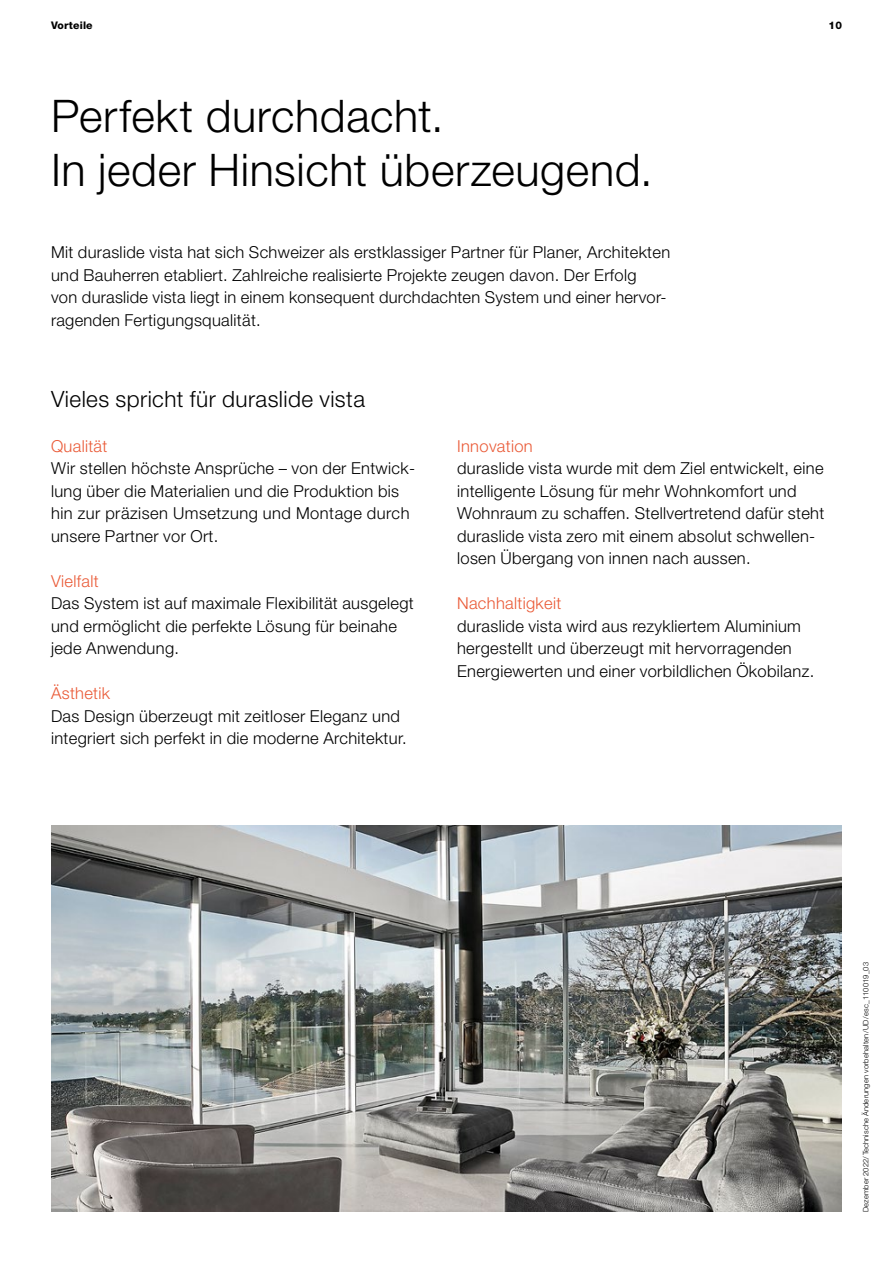
<style>
.page{position:relative;width:893px;height:1263px;background:#fff}
.page>*{position:absolute;margin:0;border:0;box-sizing:border-box;transform-origin:0 0}
.H45_30_36_20{font:300 45px/54px "Helvetica Neue LT Std";letter-spacing:.015em;color:#000}
.H45_15_18_20{font:300 22.5px "Helvetica Neue LT Std";letter-spacing:.02em;color:#000}
.H45_11_15_20_Basis{font:300 16.5px/22.5px "Helvetica Neue LT Std";letter-spacing:.02em;color:#000}
.H45_11_15_20_Basis-2{font:300 16.5px "Helvetica Neue LT Std";letter-spacing:.02em;color:#ea5b38}
.H85_7_9_20{font:800 10.5px "Helvetica Neue LT Std";letter-spacing:.02em;color:#000}
.H45_7_9_20{font:300 7.5px "Helvetica Neue LT Std";letter-spacing:.02em;color:#000}
</style>
<div class="page">
<img style="left:51px;top:825px;width:791px;height:387px">
<p class="H85_7_9_20" style="left:51px;top:19px;width:43px">Vorteile</p>
<p class="H45_30_36_20" style="left:51px;top:88px;width:603px">Perfekt durchdacht.<br>In jeder Hinsicht überzeugend.</p>
<p class="H45_11_15_20_Basis" style="left:51px;top:241px;width:621px">Mit duraslide vista hat sich Schweizer als erstklassiger Partner für Planer, Architekten und Bauherren etabliert. Zahlreiche realisierte Projekte zeugen davon. Der Erfolg<br>von duraslide vista liegt in einem konsequent durchdachten System und einer hervor&shy;ragenden Fertigungsqualität.</p>
<p class="H85_7_9_20" style="left:828px;top:19px;width:15px">10</p>
<p class="H45_15_18_20" style="left:51px;top:385px;width:315px">Vieles spricht für duraslide vista</p>
<p class="H45_11_15_20_Basis-2" style="left:51px;top:436px;width:58px">Qualität</p>
<p class="H45_11_15_20_Basis" style="left:51px;top:457px;width:366px">Wir stellen höchste Ansprüche – von der Entwick&shy;lung über die Materialien und die Produktion bis hin zur präzisen Umsetzung und Montage durch unsere Partner vor Ort.</p>
<p class="H45_11_15_20_Basis-2" style="left:51px;top:571px;width:49px">Vielfalt</p>
<p class="H45_11_15_20_Basis" style="left:51px;top:592px;width:364px">Das System ist auf maximale Flexibilität ausgelegt und ermöglicht die perfekte Lösung für beinahe jede Anwendung.</p>
<p class="H45_11_15_20_Basis-2" style="left:51px;top:683px;width:61px">Ästhetik</p>
<p class="H45_11_15_20_Basis" style="left:51px;top:704px;width:357px">Das Design überzeugt mit zeitloser Eleganz und integriert sich perfekt in die moderne Architektur.</p>
<p class="H45_11_15_20_Basis-2" style="left:457px;top:436px;width:77px">Innovation</p>
<p class="H45_11_15_20_Basis" style="left:457px;top:457px;width:369px">duraslide vista wurde mit dem Ziel entwickelt, eine intelligente Lösung für mehr Wohnkomfort und Wohnraum zu schaffen. Stellvertretend dafür steht duraslide vista zero mit einem absolut schwellen&shy;losen Übergang von innen nach aussen.</p>
<p class="H45_11_15_20_Basis-2" style="left:457px;top:593px;width:106px">Nachhaltigkeit</p>
<p class="H45_11_15_20_Basis" style="left:457px;top:614px;width:359px">duraslide vista wird aus rezykliertem Aluminium hergestellt und überzeugt mit hervorragenden<br>Energiewerten und einer vorbildlichen Ökobilanz.</p>
<p class="H45_7_9_20" style="left:861px;top:1212px;width:252px;rotate:-90deg">Dezember 2022/Technische Änderungen vorbehalten/UD/esc_110019_03</p>
</div>
